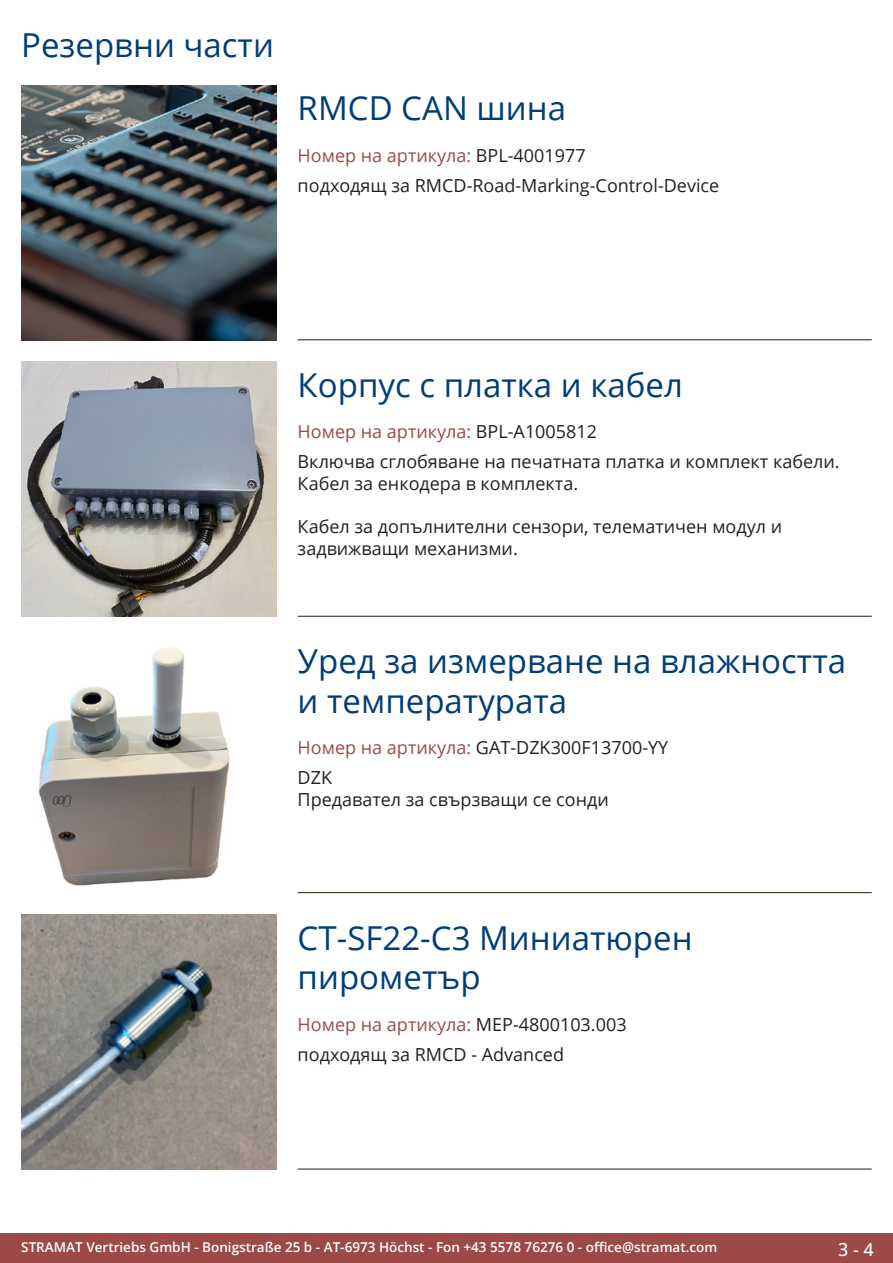
<style>
.page{position:relative;width:893px;height:1263px;background:#fff}
.page>*{position:absolute;margin:0;border:0;box-sizing:border-box;transform-origin:0 0}
.Produkttitel{font:33px/39.6px "Open Sans";color:#003d78}
.RastTitel{font:33px "Open Sans";color:#003d78}
.Beschreibung_Text{font:18px/21.6px "Open Sans";color:#231f20}
.TechDaten_Überschrif{font:18px "Open Sans";color:#9c4948}
.TechDaten_Überschrif-2{font:18px "Open Sans";color:#231f20}
.t1{font:500 18px "Open Sans";color:#fff}
.t2{font:600 13.5px "Open Sans";color:#fff}
.s1{color:#231f20}
.s2{color:#9c4948}
</style>
<div class="page">
<div style="left:0;top:1233px;width:893px;height:30px;background:#9c4948"></div>
<hr style="left:298px;top:340px;width:574px;height:1px;background:#201d08">
<hr style="left:298px;top:616px;width:574px;height:1px;background:#201d08">
<hr style="left:298px;top:892px;width:574px;height:1px;background:#201d08">
<hr style="left:298px;top:1169px;width:574px;height:1px;background:#201d08">
<img style="left:21px;top:85px;width:255px;height:255px">
<img style="left:21px;top:361px;width:255px;height:256px">
<img style="left:38px;top:647px;width:192px;height:239px">
<img style="left:21px;top:914px;width:255px;height:255px">
<p class="RastTitel" style="left:21px;top:22px;width:254px">Резервни части</p>
<p class="Produkttitel" style="left:298px;top:88px;width:270px">RMCD CAN шина</p>
<p class="TechDaten_Überschrif" style="left:298px;top:143px;width:290px">Номер на артикула: <span class="s1">BPL-4001977</span></p>
<p class="Beschreibung_Text" style="left:298px;top:174px;width:423px">подходящ за RMCD-Road-Marking-Control-Device</p>
<p class="Produkttitel" style="left:298px;top:364px;width:387px">Корпус с платка и кабел</p>
<p class="TechDaten_Überschrif" style="left:298px;top:420px;width:301px">Номер на артикула: <span class="s1">BPL-A1005812</span></p>
<p class="Beschreibung_Text" style="left:298px;top:450px;width:544px">Включва сглобяване на печатната платка и комплект кабели.<br>Кабел за енкодера в комплекта.</p>
<p class="Beschreibung_Text" style="left:298px;top:515px;width:486px">Кабел за допълнителни сензори, телематичен модул и задвижващи механизми.</p>
<p class="Produkttitel" style="left:298px;top:640px;width:550px">Уред за измерване на влажността и температурата</p>
<p class="TechDaten_Überschrif-2" style="left:298px;top:735px;width:372px"><span class="s2">Номер на артикула:</span> GAT-DZK300F13700-YY</p>
<p class="Beschreibung_Text" style="left:298px;top:766px;width:313px">DZK<br>Предавател за свързващи се сонди</p>
<p class="Produkttitel" style="left:298px;top:917px;width:396px">CT-SF22-C3 Миниатюрен пирометър</p>
<p class="TechDaten_Überschrif" style="left:298px;top:1012px;width:330px">Номер на артикула: <span class="s1">MEP-4800103.003</span></p>
<p class="Beschreibung_Text" style="left:298px;top:1043px;width:268px">подходящ за RMCD - Advanced</p>
<p class="t2" style="left:21px;top:1238px;width:698px">STRAMAT Vertriebs GmbH - Bonigstraße 25 b - AT-6973 Höchst - Fon +43 5578 76276 0 - office@stramat.com</p>
<p class="t1" style="left:838px;top:1237px;width:37px">3 - 4</p>
</div>
